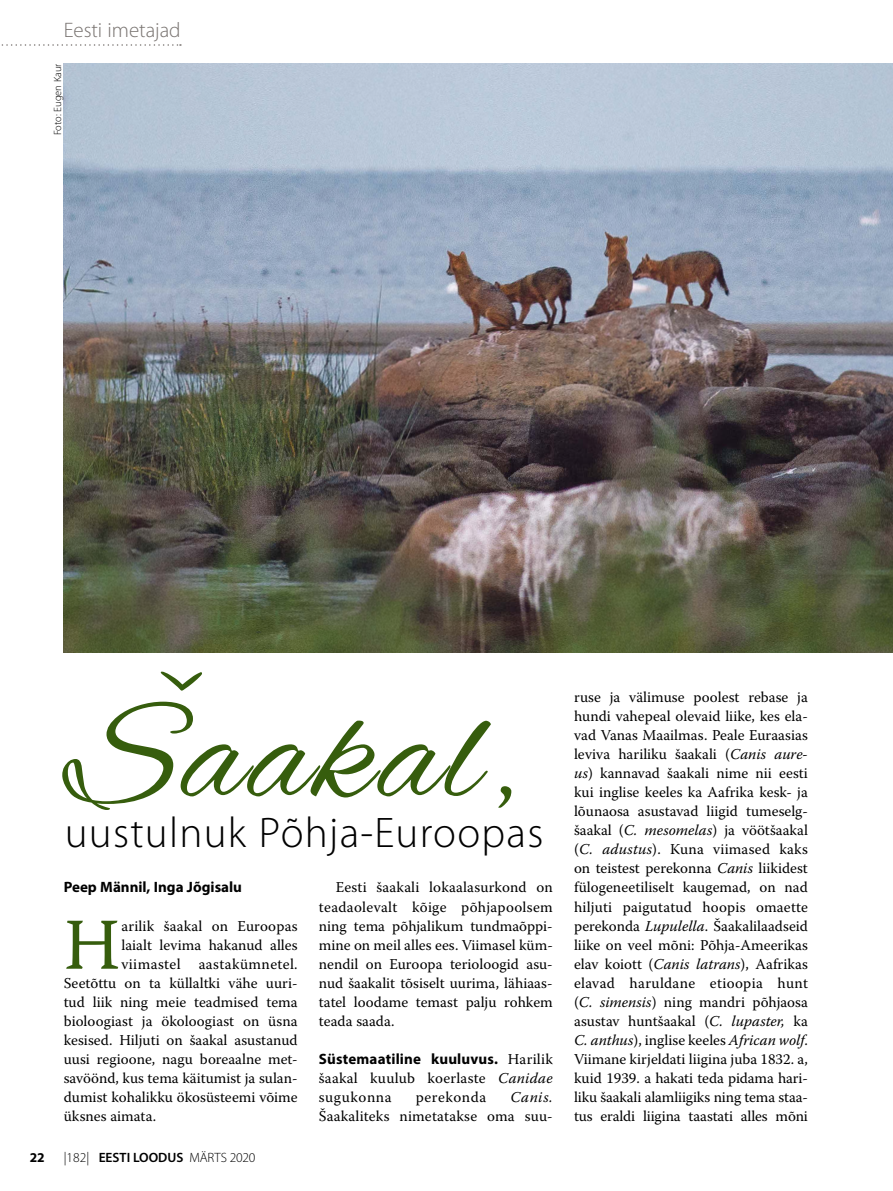
<style>
.page{position:relative;width:893px;height:1191px;background:#fff}
.page>*{position:absolute;margin:0;border:0;box-sizing:border-box;transform-origin:0 0}
.t1{font:150.45px "Alex Brush";letter-spacing:.03em;color:#365d0d}
.t2{font:72.75px "Warnock Pro";color:#365d0d}
.t3{font:300 42.9px "Myriad Pro";letter-spacing:.03em;color:#000}
.t4{font:300 21px "Myriad Pro";color:#787370}
.t5{font:15px/19px "Warnock Pro";color:#000;text-align:justify}
.t6{font:700 15px "Myriad Pro";letter-spacing:.005em;color:#000}
.t7{font:15px "Warnock Pro";letter-spacing:.025em;color:#000}
.t8{font:15px "Warnock Pro";letter-spacing:.035em;color:#000}
.t9{font:italic 15px "Warnock Pro";letter-spacing:.04em;color:#000}
.t10{font:600 13.5px "Myriad Pro";color:#000}
.t11{font:700 13.5px "Myriad Pro";color:#000}
.t12{font:300 10.5px "Myriad Pro";color:#000}
.s1{font-weight:300}
.s2{font-family:"Warnock Pro";font-weight:400}
.s3{font-style:italic}
</style>
<div class="page">
<svg style="left:1px;top:44px;width:180px;height:2px"></svg>
<img style="left:64px;top:64px;width:829px;height:588px">
<h3 class="t4" style="left:64px;top:18px;width:118px">Eesti imetajad</h3>
<p class="t12" style="left:52px;top:135px;width:73px;rotate:-90deg">Foto: Eugen Kaur</p>
<h1 class="t1" style="left:65px;top:671px;width:452px">Šaakal,</h1>
<h3 class="t3" style="left:65px;top:809px;width:480px">uustulnuk Põhja-Euroopas</h3>
<p class="t6" style="left:64px;top:877px;width:180px">Peep Männil, Inga Jõgisalu</p>
<h2 class="t2" style="left:64px;top:901px;width:58px">H</h2>
<p class="t5" style="left:121px;top:916px;width:178px">arilik šaakal on Euroopas</p>
<p class="t5" style="left:121px;top:935px;width:178px">laialt levima hakanud alles</p>
<p class="t7" style="left:121px;top:954px;width:178px">viimastel aastakümnetel.</p>
<p class="t5" style="left:64px;top:973px;width:235px">Seetõttu on ta küllaltki vähe uuri-</p>
<p class="t5" style="left:64px;top:992px;width:235px">tud liik ning meie teadmised tema</p>
<p class="t5" style="left:64px;top:1011px;width:235px">bioloogiast ja ökoloogiast on üsna</p>
<p class="t5" style="left:64px;top:1030px;width:235px">kesised. Hiljuti on šaakal asustanud</p>
<p class="t5" style="left:64px;top:1049px;width:235px">uusi regioone, nagu boreaalne met-</p>
<p class="t5" style="left:64px;top:1068px;width:235px">savöönd, kus tema käitumist ja sulan-</p>
<p class="t5" style="left:64px;top:1087px;width:235px">dumist kohalikku ökosüsteemi võime</p>
<p class="t5" style="left:64px;top:1106px;width:94px">üksnes aimata.</p>
<p class="t11" style="left:30px;top:1148px;width:16px">22</p>
<p class="t10" style="left:64px;top:1148px;width:193px"><span class="s1">|182|</span> EESTI LOODUS <span class="s1">MÄRTS</span> <span class="s1">2020</span></p>
<p class="t5" style="left:319px;top:877px;width:235px;text-indent:17px">Eesti šaakali lokaalasurkond on teadaolevalt kõige põhjapoolsem ning tema põhjalikum tundmaõppi&shy;mine on meil alles ees. Viimasel küm&shy;nendil on Euroopa terioloogid asu&shy;nud šaakalit tõsiselt uurima, lähiaas&shy;tatel loodame temast palju rohkem teada saada.</p>
<p class="t6" style="left:319px;top:1049px;width:235px">Süstemaatiline kuuluvus. <span class="s2">Harilik</span></p>
<p class="t5" style="left:319px;top:1068px;width:235px">šaakal kuulub koerlaste <span class="s3">Canidae </span>sugukonna</p>
<p class="t8" style="left:416px;top:1088px;width:72px">perekonda</p>
<p class="t9" style="left:510px;top:1088px;width:44px">Canis.</p>
<p class="t5" style="left:319px;top:1106px;width:235px">Šaakaliteks nimetatakse oma suu-</p>
<p class="t5" style="left:574px;top:687px;width:235px">ruse ja välimuse poolest rebase ja hundi vahepeal olevaid liike, kes ela&shy;vad Vanas Maailmas. Peale Euraasias leviva hariliku šaakali (<span class="s3">Canis aure&shy;us</span>) kannavad šaakali nime nii eesti kui inglise keeles ka Aafrika kesk- ja lõunaosa asustavad liigid tumeselg&shy;šaakal (<span class="s3">C. mesomelas</span>) ja vöötšaakal (<span class="s3">C. adustus</span>). Kuna viimased kaks on teistest perekonna <span class="s3">Canis</span> liikidest fülogeneetiliselt kaugemad, on nad hiljuti paigutatud hoopis omaette perekonda <span class="s3">Lupulella</span>. Šaakalilaadseid liike on veel mõni: Põhja-Ameerikas elav koiott (<span class="s3">Canis latrans</span>), Aafrikas elavad haruldane etioopia hunt (<span class="s3">C. simensis</span>) ning mandri põhjaosa asustav huntšaakal (<span class="s3">C. lupaster,</span> ka <span class="s3">C. anthus</span>), inglise keeles <span class="s3">African wolf</span>.<br>Viimane kirjeldati liigina juba 1832. a, kuid 1939. a hakati teda pidama hari&shy;liku šaakali alamliigiks ning tema staa&shy;tus eraldi liigina taastati alles mõni</p>
</div>
